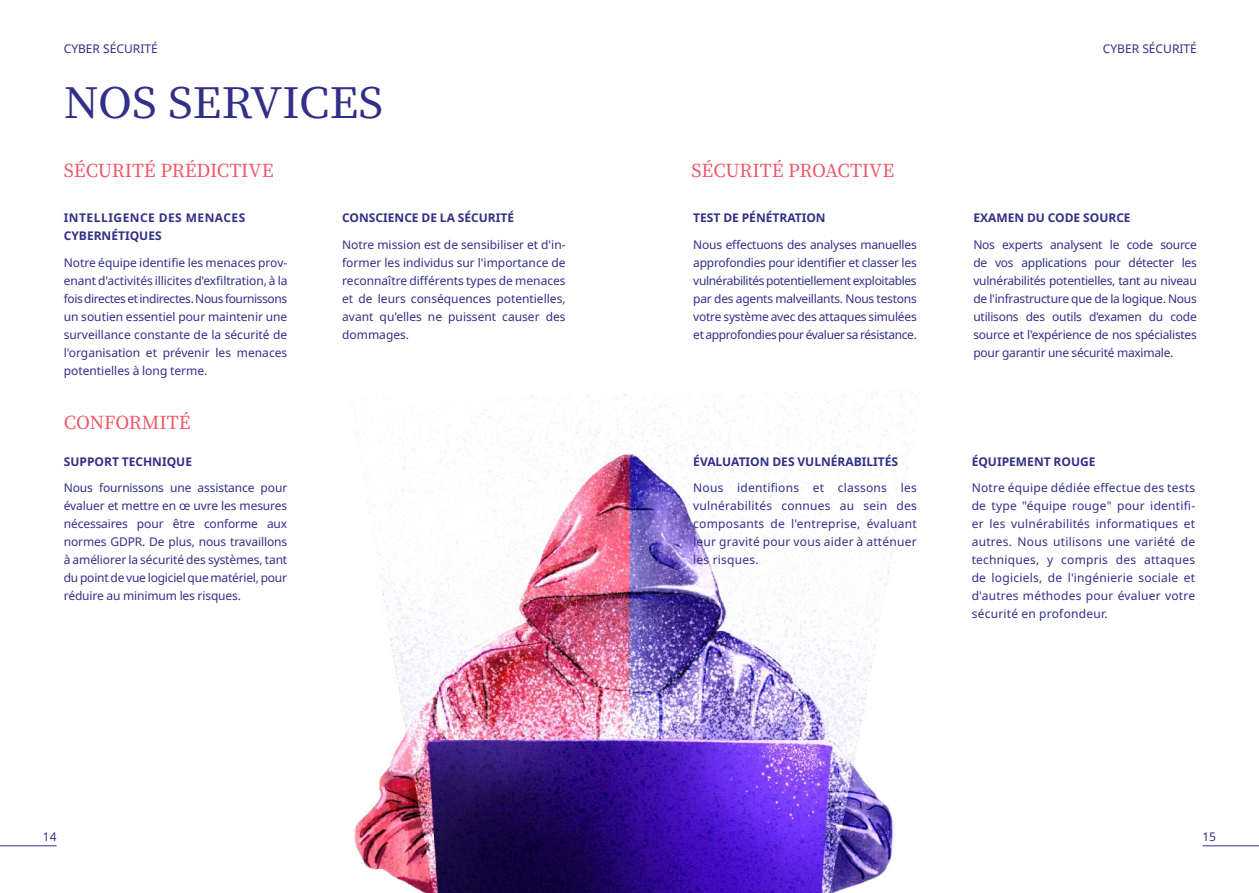
<style>
.page{position:relative;width:1259px;height:893px;background:#fff}
.page>*{position:absolute;margin:0;border:0;box-sizing:border-box;transform-origin:0 0}
.t1{font:500 42px "Noto Serif JP";color:#322f89;scale:1.04 1}
.t2{font:500 18px "Noto Serif JP";color:#f05667}
.t3{font:12px/18px "Noto Sans";color:#322f89;text-align:justify}
.t4{font:700 12px "Noto Sans";color:#322f89}
.t5{font:700 12px/18px "Noto Sans";letter-spacing:.04em;color:#322f89}
</style>
<div class="page">
<hr style="left:0;top:845px;width:57px;height:1px;background:#322f89">
<hr style="left:1202px;top:845px;width:57px;height:1px;background:#322f89">
<img style="left:353px;top:390px;width:563px;height:503px">
<p class="t3" style="left:64px;top:40px;width:95px">CYBER SÉCURITÉ</p>
<p class="t3" style="left:1103px;top:40px;width:95px">CYBER SÉCURITÉ</p>
<h1 class="t1" style="left:64px;top:79px;width:308px">NOS SERVICES</h1>
<h2 class="t2" style="left:64px;top:160px;width:211px">SÉCURITÉ PRÉDICTIVE</h2>
<h2 class="t2" style="left:691px;top:160px;width:204px">SÉCURITÉ PROACTIVE</h2>
<p class="t5" style="left:64px;top:209px;width:183px">INTELLIGENCE DES MENACES<br>CYBERNÉTIQUES</p>
<p class="t3" style="left:64px;top:254px;width:225px">Notre équipe identifie les menaces prov&shy;enant d'activités illicites d'exfiltration, à la fois directes et indirectes. Nous fournissons un soutien essentiel pour maintenir une surveillance constante de la sécurité de l'organisation et prévenir les menaces potentielles à long terme.</p>
<p class="t4" style="left:342px;top:211px;width:173px">CONSCIENCE DE LA SÉCURITÉ</p>
<p class="t3" style="left:342px;top:236px;width:225px">Notre mission est de sensibiliser et d'in&shy;former les individus sur l'importance de reconnaître différents types de menaces et de leurs conséquences potentielles, avant qu'elles ne puissent causer des dommages.</p>
<p class="t4" style="left:693px;top:211px;width:134px">TEST DE PÉNÉTRATION</p>
<p class="t3" style="left:693px;top:236px;width:225px">Nous effectuons des analyses manuelles approfondies pour identifier et classer les vulnérabilités potentiellement exploitables par des agents malveillants. Nous testons votre système avec des attaques simulées et approfondies pour évaluer sa résistance.</p>
<p class="t4" style="left:973px;top:211px;width:159px">EXAMEN DU CODE SOURCE</p>
<p class="t3" style="left:973px;top:236px;width:225px">Nos experts analysent le code source de vos applications pour détecter les vulnérabilités potentielles, tant au niveau de l'infrastructure que de la logique. Nous utilisons des outils d'examen du code source et l'expérience de nos spécialistes pour garantir une sécurité maximale.</p>
<h2 class="t2" style="left:64px;top:412px;width:128px">CONFORMITÉ</h2>
<p class="t4" style="left:64px;top:455px;width:130px">SUPPORT TECHNIQUE</p>
<p class="t3" style="left:64px;top:479px;width:225px">Nous fournissons une assistance pour évaluer et mettre en œ uvre les mesures nécessaires pour être conforme aux normes GDPR. De plus, nous travaillons à améliorer la sécurité des systèmes, tant du point de vue logiciel que matériel, pour réduire au minimum les risques.</p>
<p class="t4" style="left:693px;top:455px;width:206px">ÉVALUATION DES VULNÉRABILITÉS</p>
<p class="t3" style="left:693px;top:479px;width:225px">Nous identifions et classons les vulnérabilités connues au sein des composants de l'entreprise, évaluant leur gravité pour vous aider à atténuer les risques.</p>
<p class="t4" style="left:971px;top:455px;width:125px">ÉQUIPEMENT ROUGE</p>
<p class="t3" style="left:971px;top:479px;width:225px">Notre équipe dédiée effectue des tests de type "équipe rouge" pour identifi&shy;er les vulnérabilités informatiques et autres. Nous utilisons une variété de techniques, y compris des attaques de logiciels, de l'ingénierie sociale et d'autres méthodes pour évaluer votre sécurité en profondeur.</p>
<p class="t3" style="left:43px;top:827px;width:15px">14</p>
<p class="t3" style="left:1202px;top:827px;width:15px">15</p>
</div>
